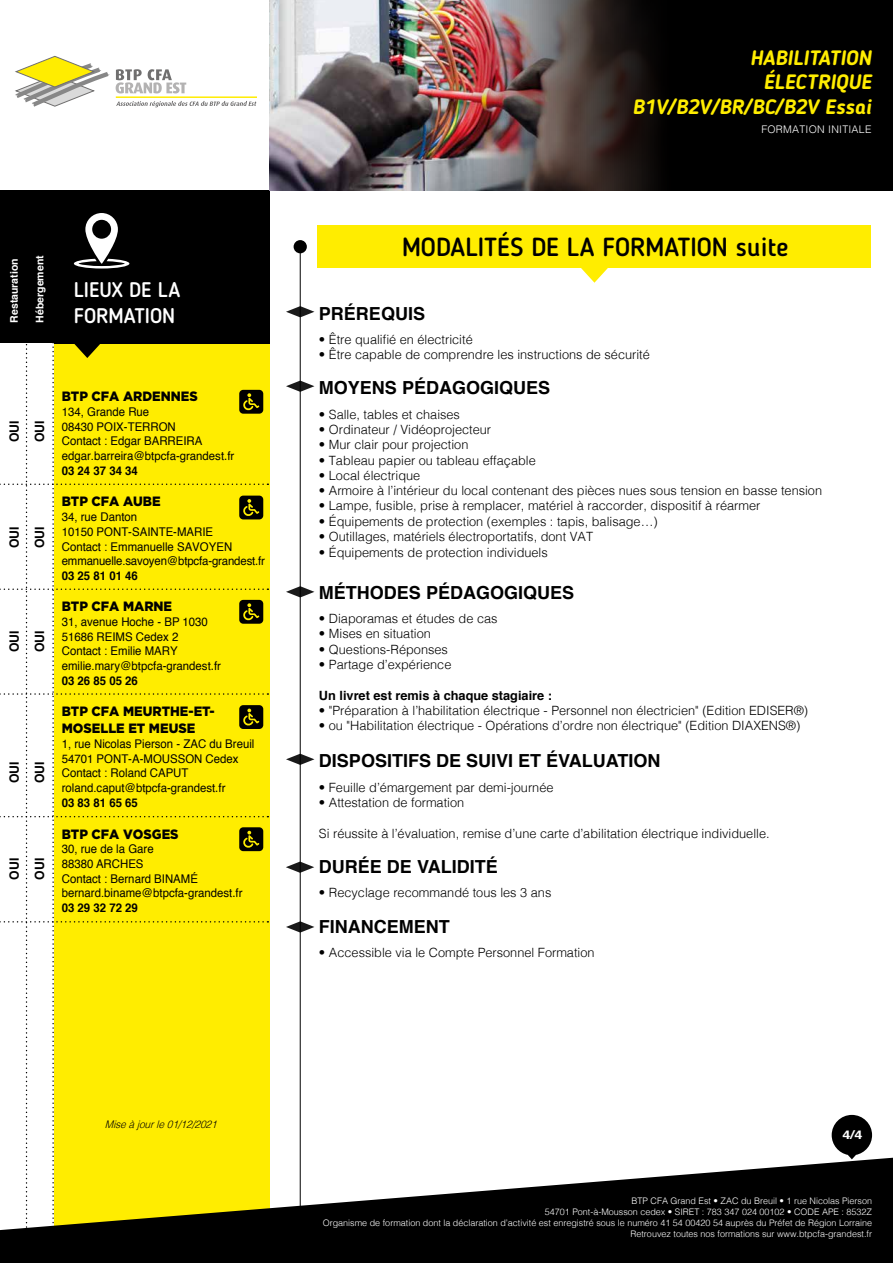
<style>
.page{position:relative;width:893px;height:1263px;background:#fff}
.page>*{position:absolute;margin:0;border:0;box-sizing:border-box;transform-origin:0 0}
.t1{font:500 25.95px "Blogger Sans";color:#000}
.t2{font:500 21px/25.2px "Blogger Sans";color:#fff}
.t3{font:italic 700 20.7px/24.8px "Blogger Sans";color:#ffed00;text-align:right}
.t4{font:700 18px "Helvetica";color:#000}
.t5{font:900 13.5px/16.2px "Gotham HTF";color:#000;scale:.95 1}
.t6{font:300 12.75px "Helvetica";color:#000}
.t7{font:700 12.75px "Helvetica";color:#000}
.t8{font:700 12.75px "Helvetica";color:#000;scale:.95 1}
.t9{font:12px/14.7px "Helvetica";color:#000;scale:.95 1}
.t10{font:700 12px "Helvetica";color:#000;scale:.95 1}
.t11{font:700 12px "Helvetica";color:#fff;scale:1.2 1}
.t12{font:700 10.5px "Helvetica";color:#fff}
.t13{font:italic 300 10.5px "Helvetica";color:#000;scale:.95 1}
.t14{font:300 10.5px "Helvetica";letter-spacing:.025em;color:#fff}
.t15{font:300 9px/10.8px "Helvetica";color:#fff;text-align:right}
</style>
<div class="page">
<div style="left:0;top:190px;width:270px;height:154px;background:#000"></div>
<svg style="left:74px;top:213px;width:55px;height:55px"></svg>
<div style="left:270px;top:0;width:623px;height:190px;background:#000"></div>
<svg style="left:15px;top:56px;width:94px;height:51px"></svg>
<svg style="left:116px;top:101px;width:140px;height:6px"></svg>
<hr style="left:116px;top:96px;width:141px;height:2px;background:#ffed00">
<svg style="left:116px;top:69px;width:70px;height:24px"></svg>
<img style="left:270px;top:0;width:386px;height:190px">
<svg style="left:832px;top:1115px;width:40px;height:43px"></svg>
<svg style="left:286px;top:754px;width:28px;height:11px"></svg>
<svg style="left:286px;top:861px;width:28px;height:12px"></svg>
<svg style="left:286px;top:921px;width:28px;height:11px"></svg>
<hr style="left:300px;top:247px;width:1px;height:975px;background:#000">
<div style="left:294px;top:240px;width:13px;height:13px;background:#000;border-radius:50%"></div>
<div style="left:317px;top:225px;width:554px;height:43px;background:#ffed00"></div>
<svg style="left:581px;top:268px;width:27px;height:15px"></svg>
<svg style="left:268px;top:1158px;width:625px;height:105px;fill:#000"></svg>
<svg style="left:286px;top:381px;width:28px;height:11px"></svg>
<svg style="left:286px;top:586px;width:28px;height:11px"></svg>
<svg style="left:286px;top:306px;width:28px;height:11px"></svg>
<svg style="left:0;top:343px;width:268px;height:920px"></svg>
<h3 class="t3" style="left:632px;top:45px;width:241px">HABILITATION<br>ÉLECTRIQUE<br>B1V/B2V/BR/BC/B2V Essai</h3>
<p class="t14" style="left:761px;top:120px;width:112px">FORMATION INITIALE</p>
<p class="t12" style="left:6px;top:323px;width:66px;rotate:-90deg">Restauration</p>
<p class="t12" style="left:31px;top:323px;width:69px;rotate:-90deg">Hébergement</p>
<h2 class="t2" style="left:74px;top:277px;width:108px">LIEUX DE LA<br>FORMATION</h2>
<h1 class="t1" style="left:402px;top:231px;width:388px">MODALITÉS DE LA FORMATION suite</h1>
<h3 class="t4" style="left:319px;top:299px;width:108px">PRÉREQUIS</h3>
<p class="t6" style="left:319px;top:329px;width:155px">• Être qualifié en électricité</p>
<p class="t6" style="left:319px;top:344px;width:332px">• Être capable de comprendre les instructions de sécurité</p>
<p class="t8" style="left:4px;top:442px;width:24px;rotate:-90deg">OUI</p>
<p class="t8" style="left:30px;top:442px;width:24px;rotate:-90deg">OUI</p>
<p class="t8" style="left:4px;top:548px;width:24px;rotate:-90deg">OUI</p>
<p class="t8" style="left:30px;top:548px;width:24px;rotate:-90deg">OUI</p>
<p class="t8" style="left:4px;top:652px;width:24px;rotate:-90deg">OUI</p>
<p class="t8" style="left:30px;top:652px;width:24px;rotate:-90deg">OUI</p>
<p class="t8" style="left:4px;top:783px;width:24px;rotate:-90deg">OUI</p>
<p class="t8" style="left:30px;top:783px;width:24px;rotate:-90deg">OUI</p>
<p class="t8" style="left:4px;top:880px;width:24px;rotate:-90deg">OUI</p>
<p class="t8" style="left:30px;top:880px;width:24px;rotate:-90deg">OUI</p>
<p class="t5" style="left:62px;top:388px;width:145px">BTP CFA ARDENNES</p>
<p class="t9" style="left:62px;top:405px;width:183px">134, Grande Rue<br>08430 POIX-TERRON<br>Contact : Edgar BARREIRA edgar.barreira@btpcfa-grandest.fr</p>
<p class="t10" style="left:62px;top:461px;width:82px">03 24 37 34 34</p>
<p class="t5" style="left:62px;top:493px;width:106px">BTP CFA AUBE</p>
<p class="t9" style="left:62px;top:510px;width:215px">34, rue Danton<br>10150 PONT-SAINTE-MARIE<br>Contact : Emmanuelle SAVOYEN emmanuelle.savoyen@btpcfa-grandest.fr</p>
<p class="t10" style="left:62px;top:566px;width:82px">03 25 81 01 46</p>
<p class="t5" style="left:62px;top:598px;width:118px">BTP CFA MARNE</p>
<p class="t9" style="left:62px;top:615px;width:169px">31, avenue Hoche - BP 1030<br>51686 REIMS Cedex 2<br>Contact : Emilie MARY emilie.mary@btpcfa-grandest.fr</p>
<p class="t10" style="left:62px;top:671px;width:82px">03 26 85 05 26</p>
<p class="t5" style="left:62px;top:703px;width:163px">BTP CFA MEURTHE-ET-<br>MOSELLE ET MEUSE</p>
<p class="t9" style="left:62px;top:737px;width:204px">1, rue Nicolas Pierson - ZAC du Breuil<br>54701 PONT-A-MOUSSON Cedex<br>Contact : Roland CAPUT roland.caput@btpcfa-grandest.fr</p>
<p class="t10" style="left:62px;top:793px;width:82px">03 83 81 65 65</p>
<p class="t5" style="left:62px;top:825px;width:124px">BTP CFA VOSGES</p>
<p class="t9" style="left:62px;top:842px;width:192px">30, rue de la Gare<br>88380 ARCHES<br>Contact : Bernard BINAMÉ bernard.biname@btpcfa-grandest.fr</p>
<p class="t10" style="left:62px;top:898px;width:82px">03 29 32 72 29</p>
<h3 class="t4" style="left:319px;top:373px;width:233px">MOYENS PÉDAGOGIQUES</h3>
<p class="t6" style="left:319px;top:403px;width:143px">• Salle, tables et chaises</p>
<p class="t6" style="left:319px;top:419px;width:174px">• Ordinateur / Vidéoprojecteur</p>
<p class="t6" style="left:319px;top:434px;width:151px">• Mur clair pour projection</p>
<p class="t6" style="left:319px;top:449px;width:218px">• Tableau papier ou tableau effaçable</p>
<p class="t6" style="left:319px;top:464px;width:103px">• Local électrique</p>
<p class="t6" style="left:319px;top:480px;width:505px">• Armoire à l’intérieur du local contenant des pièces nues sous tension en basse tension</p>
<p class="t6" style="left:319px;top:495px;width:443px">• Lampe, fusible, prise à remplacer, matériel à raccorder, dispositif à réarmer</p>
<p class="t6" style="left:319px;top:510px;width:340px">• Équipements de protection (exemples : tapis, balisage…)</p>
<p class="t6" style="left:319px;top:526px;width:276px">• Outillages, matériels électroportatifs, dont VAT</p>
<p class="t6" style="left:319px;top:542px;width:230px">• Équipements de protection individuels</p>
<h3 class="t4" style="left:319px;top:578px;width:257px">MÉTHODES PÉDAGOGIQUES</h3>
<p class="t6" style="left:319px;top:608px;width:180px">• Diaporamas et études de cas</p>
<p class="t6" style="left:319px;top:623px;width:113px">• Mises en situation</p>
<p class="t6" style="left:319px;top:638px;width:130px">• Questions-Réponses</p>
<p class="t6" style="left:319px;top:653px;width:134px">• Partage d’expérience</p>
<p class="t7" style="left:319px;top:685px;width:235px">Un livret est remis à chaque stagiaire :</p>
<p class="t6" style="left:319px;top:699px;width:491px">• "Préparation à l’habilitation électrique - Personnel non électricien" (Edition EDISER®)</p>
<p class="t6" style="left:319px;top:715px;width:483px">• ou "Habilitation électrique - Opérations d’ordre non électrique" (Edition DIAXENS®)</p>
<h3 class="t4" style="left:319px;top:746px;width:343px">DISPOSITIFS DE SUIVI ET ÉVALUATION</h3>
<p class="t6" style="left:319px;top:776px;width:236px">• Feuille d’émargement par demi-journée</p>
<p class="t6" style="left:319px;top:791px;width:147px">• Attestation de formation</p>
<p class="t6" style="left:319px;top:822px;width:452px">Si réussite à l’évaluation, remise d’une carte d’abilitation électrique individuelle.</p>
<h3 class="t4" style="left:319px;top:852px;width:180px">DURÉE DE VALIDITÉ</h3>
<p class="t6" style="left:319px;top:882px;width:234px">• Recyclage recommandé tous les 3 ans</p>
<h3 class="t4" style="left:319px;top:912px;width:132px">FINANCEMENT</h3>
<p class="t6" style="left:319px;top:942px;width:277px">• Accessible via le Compte Personnel Formation</p>
<p class="t13" style="left:105px;top:1118px;width:123px">Miseàjourle01/12/2021</p>
<p class="t11" style="left:842px;top:1125px;width:18px">4/4</p>
<p class="t15" style="left:323px;top:1195px;width:551px">BTP CFA Grand Est • ZAC du Breuil • 1 rue Nicolas Pierson<br>54701 Pont-à-Mousson cedex • SIRET : 783 347 024 00102 • CODE APE : 8532Z<br>Organisme de formation dont la déclaration d’activité est enregistré sous le numéro 41 54 00420 54 auprès du Préfet de Région Lorraine Retrouvez toutes nos formations sur www.btpcfa-grandest.fr</p>
</div>
